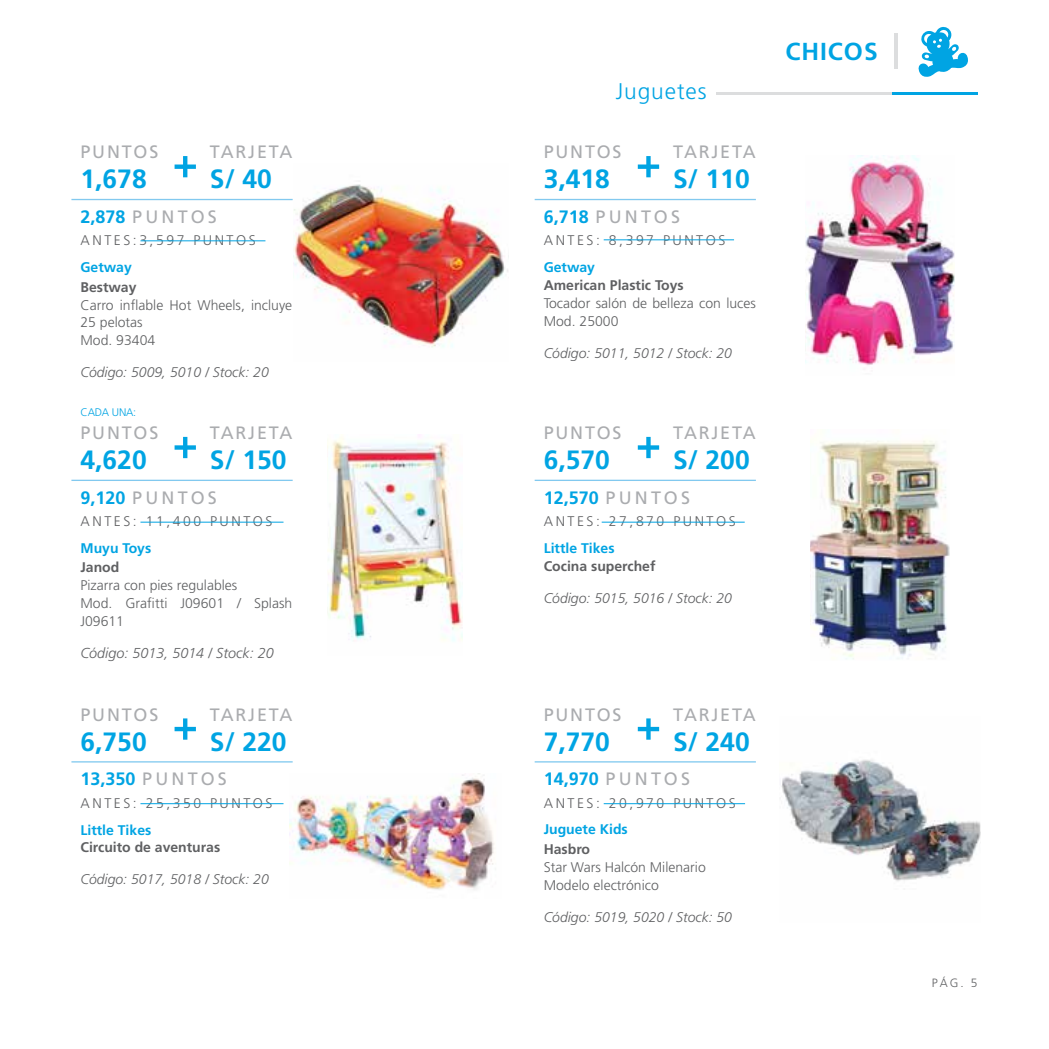
<style>
.page{position:relative;width:1049px;height:1049px;background:#fff}
.page>*{position:absolute;margin:0;border:0;box-sizing:border-box;transform-origin:0 0}
.t1{font:700 26.4px "Frutiger";color:#00a4e3}
.t2{font:700 24.6px "Frutiger";letter-spacing:.04em;color:#00a4e3}
.t3{font:300 22.6px "Frutiger";letter-spacing:.04em;color:#00a4e3}
.t4{font:18px "Frutiger";letter-spacing:.1em;color:#aaacaf}
.t5{font:700 18px "Frutiger";color:#00a4e3}
.t6{font:italic 300 14.4px "Frutiger";color:#5f6062}
.t7{font:300 14px/18px "Frutiger";color:#5f6062}
.t8{font:italic 300 14px "Frutiger";color:#5f6062}
.t9{font:300 14px "Frutiger";letter-spacing:.18em;color:#5f6062}
.t10{font:700 14px "Frutiger";color:#5f6062}
.t11{font:700 14px "Frutiger";color:#00a4e3}
.t12{font:300 12px "Frutiger";color:#5f6062}
.t13{font:300 11px "Frutiger";letter-spacing:-.02em;color:#00a4e3}
.s1{font-weight:700;color:#00a4e3}
.s2{font-weight:400;color:#aaacaf}
</style>
<div class="page">
<img style="left:294px;top:184px;width:214px;height:164px">
<img style="left:289px;top:773px;width:205px;height:117px">
<img style="left:806px;top:156px;width:148px;height:210px">
<svg style="left:638px;top:437px;width:21px;height:21px"></svg>
<svg style="left:638px;top:156px;width:21px;height:21px"></svg>
<svg style="left:638px;top:718px;width:21px;height:22px"></svg>
<hr style="left:535px;top:480px;width:221px;height:1px;background:#82c9ef">
<hr style="left:535px;top:199px;width:221px;height:1px;background:#82c9ef">
<hr style="left:535px;top:761px;width:221px;height:1px;background:#82c9ef">
<hr style="left:891px;top:92px;width:86px;height:3px;background:#00a4e3">
<hr style="left:895px;top:33px;width:3px;height:36px;background:#dcddde">
<svg style="left:918px;top:26px;width:50px;height:51px"></svg>
<hr style="left:716px;top:92px;width:175px;height:3px;background:#dcddde">
<svg style="left:175px;top:437px;width:21px;height:21px"></svg>
<svg style="left:175px;top:156px;width:21px;height:21px"></svg>
<svg style="left:175px;top:718px;width:21px;height:22px"></svg>
<hr style="left:71px;top:480px;width:222px;height:1px;background:#82c9ef">
<hr style="left:71px;top:199px;width:222px;height:1px;background:#82c9ef">
<hr style="left:71px;top:761px;width:222px;height:1px;background:#82c9ef">
<hr style="left:140px;top:803px;width:143px;height:1px;background:#00a4e3">
<hr style="left:140px;top:240px;width:125px;height:1px;background:#00a4e3">
<hr style="left:140px;top:522px;width:143px;height:1px;background:#00a4e3">
<hr style="left:602px;top:522px;width:143px;height:1px;background:#00a4e3">
<hr style="left:604px;top:803px;width:141px;height:1px;background:#00a4e3">
<hr style="left:604px;top:239px;width:130px;height:1px;background:#00a4e3">
<img style="left:328px;top:434px;width:134px;height:208px">
<img style="left:810px;top:440px;width:139px;height:219px">
<img style="left:781px;top:759px;width:199px;height:122px">
<h3 class="t3" style="left:616px;top:78px;width:92px">Juguetes</h3>
<p class="t4" style="left:81px;top:141px;width:79px">PUNTOS</p>
<p class="t4" style="left:210px;top:141px;width:84px">TARJETA</p>
<p class="t4" style="left:544px;top:141px;width:79px">PUNTOS</p>
<p class="t4" style="left:673px;top:141px;width:84px">TARJETA</p>
<h1 class="t1" style="left:81px;top:164px;width:68px">1,678</h1>
<h1 class="t1" style="left:210px;top:164px;width:63px">S/ 40</h1>
<h1 class="t1" style="left:544px;top:164px;width:68px">3,418</h1>
<h1 class="t1" style="left:673px;top:164px;width:78px">S/ 110</h1>
<p class="t4" style="left:81px;top:206px;width:138px"><span class="s1">2,878</span> PUNTOS</p>
<p class="t4" style="left:544px;top:206px;width:138px"><span class="s1">6,718</span> PUNTOS</p>
<p class="t9" style="left:81px;top:232px;width:177px">ANTES:3,597 PUNTOS</p>
<p class="t9" style="left:544px;top:232px;width:183px">ANTES: 8,397 PUNTOS</p>
<p class="t11" style="left:81px;top:259px;width:53px">Getway</p>
<p class="t10" style="left:81px;top:278px;width:58px">Bestway</p>
<p class="t7" style="left:81px;top:296px;width:213px">Carro inflable Hot Wheels, incluye<br>25 pelotas<br>Mod. 93404</p>
<p class="t8" style="left:81px;top:365px;width:190px">Código: 5009, 5010 / Stock: 20</p>
<p class="t11" style="left:544px;top:259px;width:53px">Getway</p>
<p class="t10" style="left:544px;top:277px;width:142px">American Plastic Toys</p>
<p class="t7" style="left:544px;top:294px;width:214px">Tocador salón de belleza con luces<br>Mod. 25000</p>
<p class="t8" style="left:544px;top:345px;width:190px">Código: 5011, 5012 / Stock: 20</p>
<p class="t13" style="left:81px;top:406px;width:57px">CADA UNA:</p>
<p class="t4" style="left:81px;top:422px;width:79px">PUNTOS</p>
<p class="t4" style="left:210px;top:422px;width:84px">TARJETA</p>
<p class="t4" style="left:544px;top:422px;width:79px">PUNTOS</p>
<p class="t4" style="left:673px;top:422px;width:84px">TARJETA</p>
<h1 class="t1" style="left:81px;top:445px;width:68px">4,620</h1>
<h1 class="t1" style="left:210px;top:445px;width:78px">S/ 150</h1>
<h1 class="t1" style="left:544px;top:445px;width:68px">6,570</h1>
<h1 class="t1" style="left:673px;top:445px;width:78px">S/ 200</h1>
<p class="t4" style="left:81px;top:487px;width:138px"><span class="s1">9,120</span> PUNTOS</p>
<p class="t5" style="left:544px;top:487px;width:148px">12,570 <span class="s2">PUNTOS</span></p>
<p class="t9" style="left:81px;top:513px;width:193px">ANTES: 11,400 PUNTOS</p>
<p class="t9" style="left:544px;top:513px;width:193px">ANTES: 27,870 PUNTOS</p>
<p class="t11" style="left:81px;top:540px;width:72px">Muyu Toys</p>
<p class="t10" style="left:81px;top:559px;width:40px">Janod</p>
<p class="t7" style="left:81px;top:577px;width:213px">Pizarra con pies regulables<br>Mod. Grafitti J09601 / Splash<br>J09611</p>
<p class="t6" style="left:81px;top:645px;width:195px">Código: 5013, 5014 / Stock: 20</p>
<p class="t11" style="left:544px;top:540px;width:72px">Little Tikes</p>
<p class="t10" style="left:544px;top:558px;width:113px">Cocina superchef</p>
<p class="t8" style="left:544px;top:590px;width:190px">Código: 5015, 5016 / Stock: 20</p>
<p class="t4" style="left:81px;top:704px;width:79px">PUNTOS</p>
<h1 class="t1" style="left:81px;top:726px;width:68px">6,750</h1>
<p class="t4" style="left:544px;top:704px;width:79px">PUNTOS</p>
<p class="t4" style="left:210px;top:704px;width:84px">TARJETA</p>
<p class="t4" style="left:673px;top:704px;width:84px">TARJETA</p>
<h1 class="t1" style="left:210px;top:726px;width:78px">S/ 220</h1>
<h1 class="t1" style="left:673px;top:726px;width:78px">S/ 240</h1>
<h1 class="t1" style="left:544px;top:726px;width:68px">7,770</h1>
<p class="t5" style="left:81px;top:768px;width:148px">13,350 <span class="s2">PUNTOS</span></p>
<p class="t5" style="left:544px;top:768px;width:148px">14,970 <span class="s2">PUNTOS</span></p>
<p class="t9" style="left:81px;top:795px;width:193px">ANTES: 25,350 PUNTOS</p>
<p class="t9" style="left:544px;top:795px;width:193px">ANTES: 20,970 PUNTOS</p>
<p class="t11" style="left:81px;top:821px;width:72px">Little Tikes</p>
<p class="t10" style="left:81px;top:839px;width:141px">Circuito de aventuras</p>
<p class="t8" style="left:81px;top:871px;width:190px">Código: 5017, 5018 / Stock: 20</p>
<p class="t11" style="left:544px;top:821px;width:86px">Juguete Kids</p>
<p class="t10" style="left:544px;top:841px;width:48px">Hasbro</p>
<p class="t7" style="left:544px;top:858px;width:164px">Star Wars Halcón Milenario<br>Modelo electrónico</p>
<p class="t8" style="left:544px;top:909px;width:190px">Código: 5019, 5020 / Stock: 50</p>
<h2 class="t2" style="left:785px;top:37px;width:94px">CHICOS</h2>
<p class="t12" style="left:932px;top:975px;width:47px">PÁG. 5</p>
</div>
